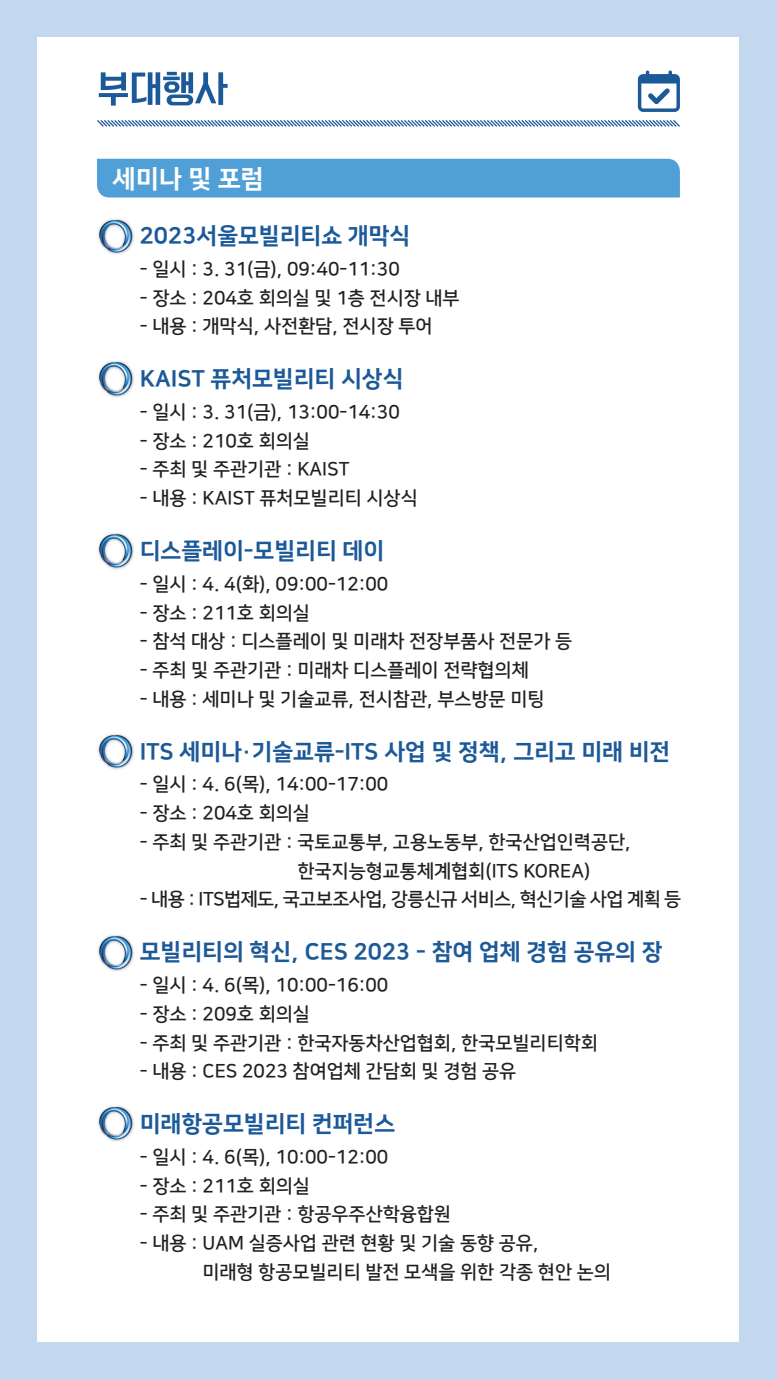
<style>
.page{position:relative;width:777px;height:1380px;background:#fff}
.page>*{position:absolute;margin:0;border:0;box-sizing:border-box;transform-origin:0 0}
.t1{font:25.38px "Nanum Square EB";color:#fff}
.t2{font:22.88px "Nanum Square EB";color:#1c5999}
.t3{font:18.75px/28.8px "Nanum Square B";color:#231f20}
.t4{font:18.75px "Nanum Square B";letter-spacing:-.03em;color:#231f20}
</style>
<div class="page">
<div style="left:0;top:0;width:776px;height:1380px;background:#c3d8ef"></div>
<div style="left:38px;top:38px;width:701px;height:1304px;background:#fff"></div>
<svg style="left:97px;top:120px;width:583px;height:7px"></svg>
<svg style="left:99px;top:72px;width:128px;height:34px"></svg>
<div style="left:97px;top:159px;width:582px;height:39px;background:#519fd7"></div>
<svg style="left:637px;top:70px;width:42px;height:42px"></svg>
<img style="left:98px;top:219px;width:36px;height:36px">
<img style="left:98px;top:361px;width:36px;height:36px">
<img style="left:98px;top:533px;width:36px;height:36px">
<img style="left:98px;top:734px;width:36px;height:36px">
<img style="left:98px;top:1106px;width:36px;height:35px">
<img style="left:98px;top:935px;width:36px;height:36px">
<h1 class="t1" style="left:113px;top:165px;width:153px">세미나 및 포럼</h1>
<p class="t2" style="left:140px;top:223px;width:272px">2023서울모빌리티쇼 개막식</p>
<p class="t3" style="left:140px;top:255px;width:261px">- 일시 : 3. 31(금), 09:40-11:30</p>
<p class="t3" style="left:140px;top:284px;width:321px">- 장소 : 204호 회의실 및 1층 전시장 내부</p>
<p class="t3" style="left:140px;top:312px;width:294px">- 내용 : 개막식, 사전환담, 전시장 투어</p>
<p class="t2" style="left:140px;top:366px;width:265px">KAIST 퓨처모빌리티 시상식</p>
<p class="t3" style="left:140px;top:398px;width:261px">- 일시 : 3. 31(금), 13:00-14:30</p>
<p class="t3" style="left:140px;top:427px;width:171px">- 장소 : 210호 회의실</p>
<p class="t3" style="left:140px;top:455px;width:211px">- 주최 및 주관기관 : KAIST</p>
<p class="t3" style="left:140px;top:484px;width:279px">- 내용 : KAIST 퓨처모빌리티 시상식</p>
<p class="t2" style="left:140px;top:538px;width:246px">디스플레이-모빌리티 데이</p>
<p class="t3" style="left:140px;top:570px;width:250px">- 일시 : 4. 4(화), 09:00-12:00</p>
<p class="t3" style="left:140px;top:599px;width:171px">- 장소 : 211호 회의실</p>
<p class="t3" style="left:140px;top:627px;width:434px">- 참석 대상 : 디스플레이 및 미래차 전장부품사 전문가 등</p>
<p class="t3" style="left:140px;top:656px;width:390px">- 주최 및 주관기관 : 미래차 디스플레이 전략협의체</p>
<p class="t3" style="left:140px;top:685px;width:406px">- 내용 : 세미나 및 기술교류, 전시참관, 부스방문 미팅</p>
<p class="t2" style="left:140px;top:739px;width:532px">ITS 세미나·기술교류-ITS 사업 및 정책, 그리고 미래 비전</p>
<p class="t3" style="left:140px;top:770px;width:250px">- 일시 : 4. 6(목), 14:00-17:00</p>
<p class="t3" style="left:140px;top:799px;width:171px">- 장소 : 204호 회의실</p>
<p class="t3" style="left:297px;top:828px;width:334px;text-indent:-158px">- 주최 및 주관기관 : 국토교통부, 고용노동부, 한국산업인력공단, 한국지능형교통체계협회(ITS KOREA)</p>
<p class="t4" style="left:140px;top:890px;width:543px">- 내용 : ITS법제도, 국고보조사업, 강릉신규 서비스, 혁신기술 사업 계획 등</p>
<p class="t2" style="left:140px;top:939px;width:524px">모빌리티의 혁신, CES 2023 - 참여 업체 경험 공유의 장</p>
<p class="t3" style="left:140px;top:971px;width:250px">- 일시 : 4. 6(목), 10:00-16:00</p>
<p class="t3" style="left:140px;top:1000px;width:171px">- 장소 : 209호 회의실</p>
<p class="t3" style="left:140px;top:1029px;width:459px">- 주최 및 주관기관 : 한국자동차산업협회, 한국모빌리티학회</p>
<p class="t3" style="left:140px;top:1057px;width:378px">- 내용 : CES 2023 참여업체 간담회 및 경험 공유</p>
<p class="t2" style="left:140px;top:1111px;width:257px">미래항공모빌리티 컨퍼런스</p>
<p class="t3" style="left:140px;top:1143px;width:250px">- 일시 : 4. 6(목), 10:00-12:00</p>
<p class="t3" style="left:140px;top:1172px;width:171px">- 장소 : 211호 회의실</p>
<p class="t3" style="left:140px;top:1200px;width:312px">- 주최 및 주관기관 : 항공우주산학융합원</p>
<p class="t3" style="left:202px;top:1229px;width:410px;text-indent:-62px">- 내용 : UAM 실증사업 관련 현황 및 기술 동향 공유,<br>미래형 항공모빌리티 발전 모색을 위한 각종 현안 논의</p>
</div>
